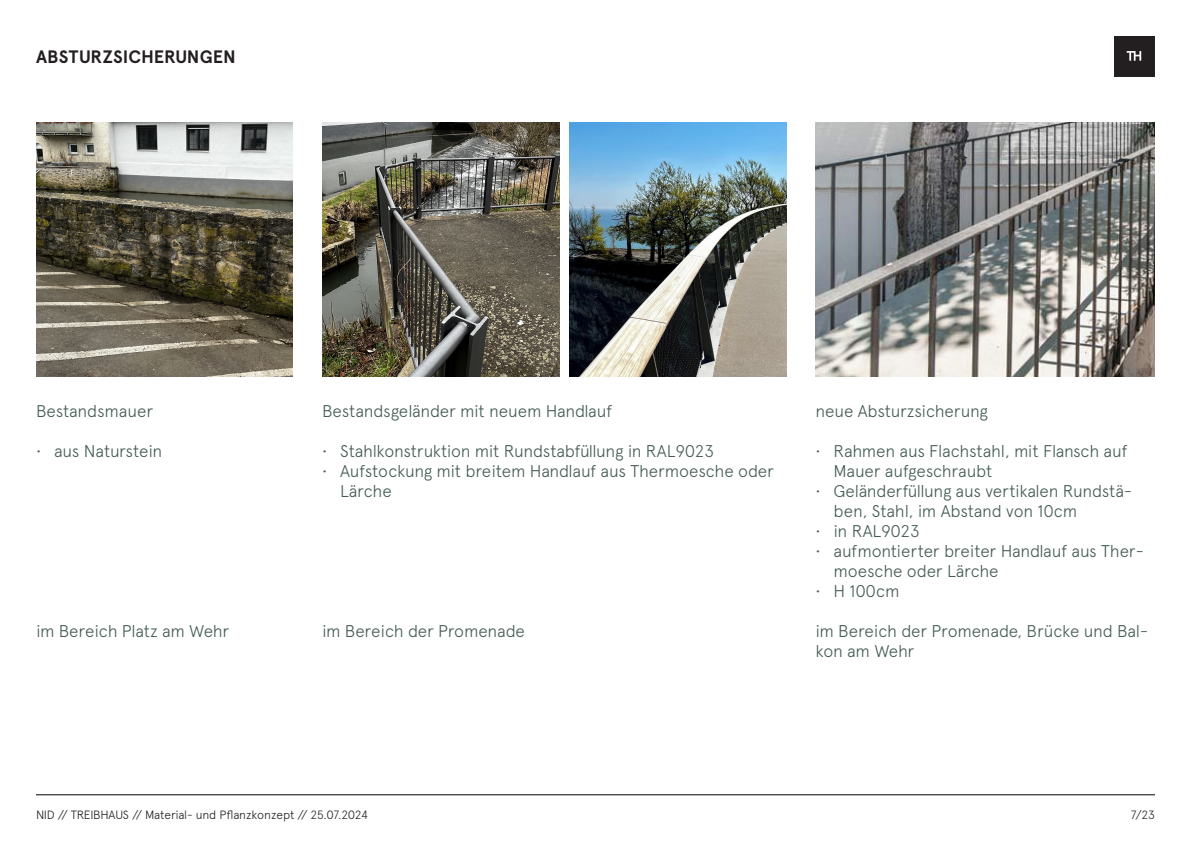
<style>
.page{position:relative;width:1191px;height:842px;background:#fff}
.page>*{position:absolute;margin:0;border:0;box-sizing:border-box;transform-origin:0 0}
.t1{font:700 18px "Apercu";letter-spacing:.005em;color:#231f20}
.TH_Fliesstext_Groß{font:300 17px/20px "Apercu";letter-spacing:-.015em;color:#455c54}
.t2{font:300 12px "Apercu";letter-spacing:-.02em;color:#231f20}
</style>
<div class="page">
<img style="left:36px;top:122px;width:256px;height:255px">
<img style="left:322px;top:122px;width:238px;height:255px">
<img style="left:569px;top:122px;width:217px;height:255px">
<img style="left:815px;top:122px;width:340px;height:255px">
<hr style="left:36px;top:794px;width:1119px;height:1px;background:#000">
<div style="left:1114px;top:36px;width:41px;height:41px;background:#231f20"></div>
<p class="t1" style="left:36px;top:46px;width:201px">ABSTURZSICHERUNGEN</p>
<p class="TH_Fliesstext_Groß" style="left:36px;top:401px;width:119px">Bestandsmauer</p>
<p class="TH_Fliesstext_Groß" style="left:36px;top:441px;width:128px">• aus Naturstein</p>
<p class="TH_Fliesstext_Groß" style="left:36px;top:621px;width:195px">im Bereich Platz am Wehr</p>
<p class="TH_Fliesstext_Groß" style="left:322px;top:401px;width:291px">Bestandsgeländer mit neuem Handlauf</p>
<p class="TH_Fliesstext_Groß" style="left:322px;top:441px;width:393px">• Stahlkonstruktion mit Rundstabfüllung in RAL9023</p>
<p class="TH_Fliesstext_Groß" style="left:340px;top:461px;width:435px;text-indent:-18px">• Aufstockung mit breitem Handlauf aus Thermoesche oder<br>Lärche</p>
<p class="TH_Fliesstext_Groß" style="left:322px;top:621px;width:204px">im Bereich der Promenade</p>
<p class="TH_Fliesstext_Groß" style="left:815px;top:401px;width:174px">neue Absturzsicherung</p>
<p class="TH_Fliesstext_Groß" style="left:833px;top:441px;width:295px;text-indent:-18px">• Rahmen aus Flachstahl, mit Flansch auf<br>Mauer aufgeschraubt</p>
<p class="TH_Fliesstext_Groß" style="left:833px;top:481px;width:300px;text-indent:-18px">• Geländerfüllung aus vertikalen Rundstä&shy;ben, Stahl, im Abstand von 10cm</p>
<p class="TH_Fliesstext_Groß" style="left:815px;top:521px;width:106px">• in RAL9023</p>
<p class="TH_Fliesstext_Groß" style="left:833px;top:541px;width:312px;text-indent:-18px">• aufmontierter breiter Handlauf aus Ther&shy;moesche oder Lärche</p>
<p class="TH_Fliesstext_Groß" style="left:815px;top:581px;width:86px">• H 100cm</p>
<p class="TH_Fliesstext_Groß" style="left:815px;top:621px;width:334px">im Bereich der Promenade, Brücke und Bal&shy;kon am Wehr</p>
<p class="t2" style="left:36px;top:808px;width:334px">NID // TREIBHAUS // Material- und Pflanzkonzept // 25.07.2024</p>
<p class="t2" style="left:1130px;top:808px;width:26px">7/23</p>
</div>
